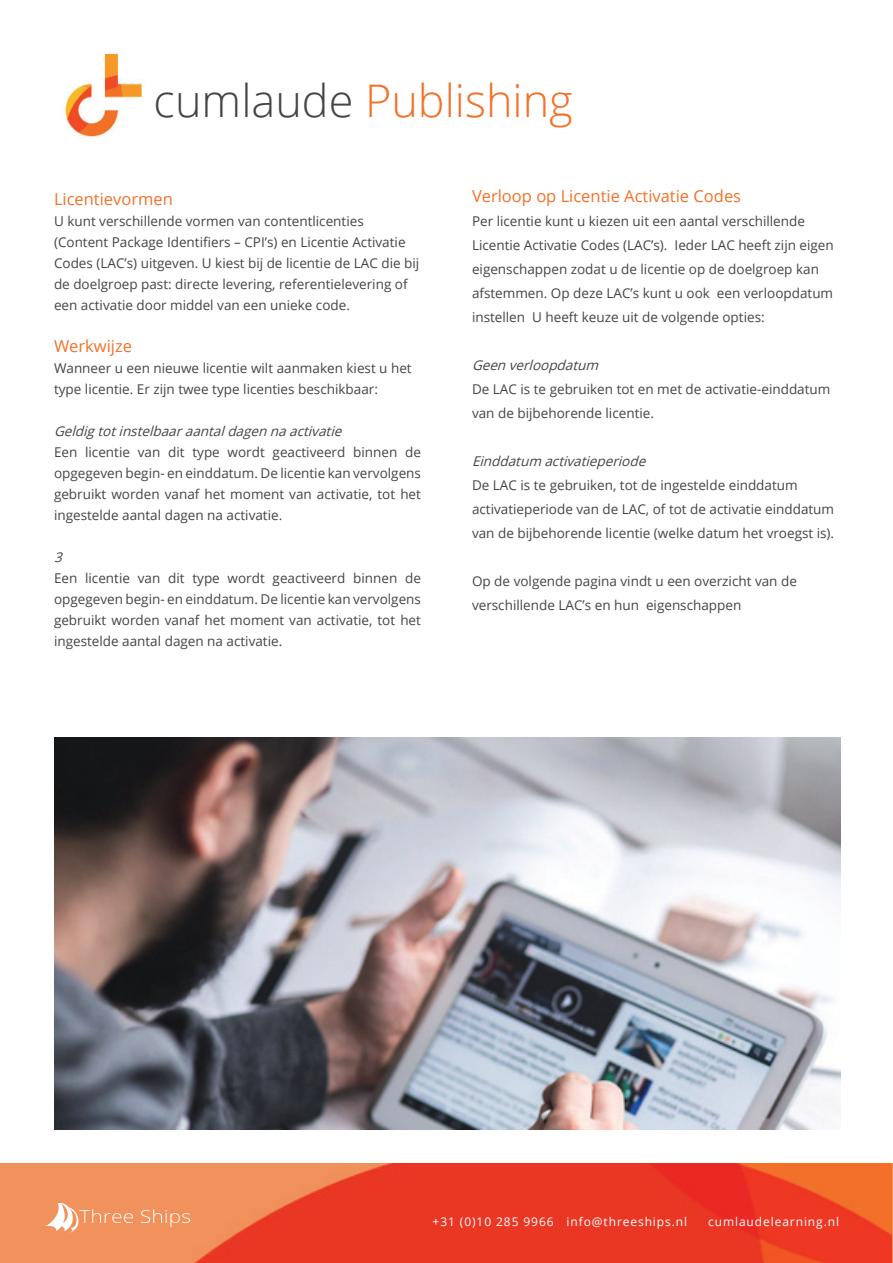
<style>
.page{position:relative;width:893px;height:1263px;background:#fff}
.page>*{position:absolute;margin:0;border:0;box-sizing:border-box;transform-origin:0 0}
.t1{font:300 45px "Open Sans";color:#f37128}
.t2{font:16.5px "Open Sans";color:#f37129}
.t3{font:13.5px/21px "Open Sans";color:#434545}
.t4{font:italic 13.5px "Open Sans";color:#434545}
.t5{font:12px "Open Sans";letter-spacing:.075em;color:#fff}
.s1{color:#434545}
</style>
<div class="page">
<img style="left:65px;top:54px;width:77px;height:84px">
<img style="left:0;top:1164px;width:893px;height:99px">
<svg style="left:44px;top:1203px;width:89px;height:31px;background:#f3a57a"></svg>
<svg style="left:141px;top:1209px;width:49px;height:18px"></svg>
<img style="left:54px;top:738px;width:786px;height:391px">
<h1 class="t1" style="left:154px;top:70px;width:421px"><span class="s1">cumlaude</span> Publishing</h1>
<p class="t2" style="left:54px;top:188px;width:120px">Licentievormen</p>
<p class="t3" style="left:54px;top:210px;width:367px">U kunt verschillende vormen van contentlicenties (Content Package Identifiers – CPI’s) en Licentie Activatie Codes (LAC’s) uitgeven. U kiest bij de licentie de LAC die bij de doelgroep past: directe levering, referentielevering of een activatie door middel van een unieke code.</p>
<p class="t2" style="left:54px;top:335px;width:80px">Werkwijze</p>
<p class="t3" style="left:54px;top:357px;width:359px">Wanneer u een nieuwe licentie wilt aanmaken kiest u het type licentie. Er zijn twee type licenties beschikbaar:</p>
<p class="t4" style="left:54px;top:422px;width:294px">Geldigtotinstelbaaraantaldagennaactivatie</p>
<p class="t3" style="left:54px;top:441px;width:368px;text-align:justify">Een licentie van dit type wordt geactiveerd binnen de opgegeven begin- en einddatum. De licentie kan vervolgens gebruikt worden vanaf het moment van activatie, tot het ingestelde aantal dagen na activatie.</p>
<p class="t4" style="left:54px;top:548px;width:14px">3</p>
<p class="t3" style="left:54px;top:567px;width:368px;text-align:justify">Een licentie van dit type wordt geactiveerd binnen de opgegeven begin- en einddatum. De licentie kan vervolgens gebruikt worden vanaf het moment van activatie, tot het ingestelde aantal dagen na activatie.</p>
<p class="t2" style="left:472px;top:185px;width:271px">Verloop op Licentie Activatie Codes</p>
<p class="t3" style="left:472px;top:209px;width:363px;line-height:24px">Per licentie kunt u kiezen uit een aantal verschillende Licentie Activatie Codes (LAC’s). Ieder LAC heeft zijn eigen eigenschappen zodat u de licentie op de doelgroep kan afstemmen. Op deze LAC’s kunt u ook een verloopdatum instellen U heeft keuze uit de volgende opties:</p>
<p class="t4" style="left:472px;top:356px;width:132px">Geenverloopdatum</p>
<p class="t3" style="left:472px;top:377px;width:360px;line-height:24px">De LAC is te gebruiken tot en met de activatie-einddatum van de bijbehorende licentie.</p>
<p class="t4" style="left:472px;top:452px;width:180px">Einddatum activatieperiode</p>
<p class="t3" style="left:472px;top:473px;width:364px;line-height:24px">De LAC is te gebruiken, tot de ingestelde einddatum activatieperiode van de LAC, of tot de activatie einddatum van de bijbehorende licentie (welke datum het vroegst is).</p>
<p class="t3" style="left:472px;top:569px;width:326px;line-height:24px">Op de volgende pagina vindt u een overzicht van de verschillende LAC’s en hun eigenschappen</p>
<p class="t5" style="left:433px;top:1213px;width:256px">+31 (0)10 285 9966 info@threeships.nl</p>
<p class="t5" style="left:708px;top:1213px;width:132px">cumlaudelearning.nl</p>
</div>
